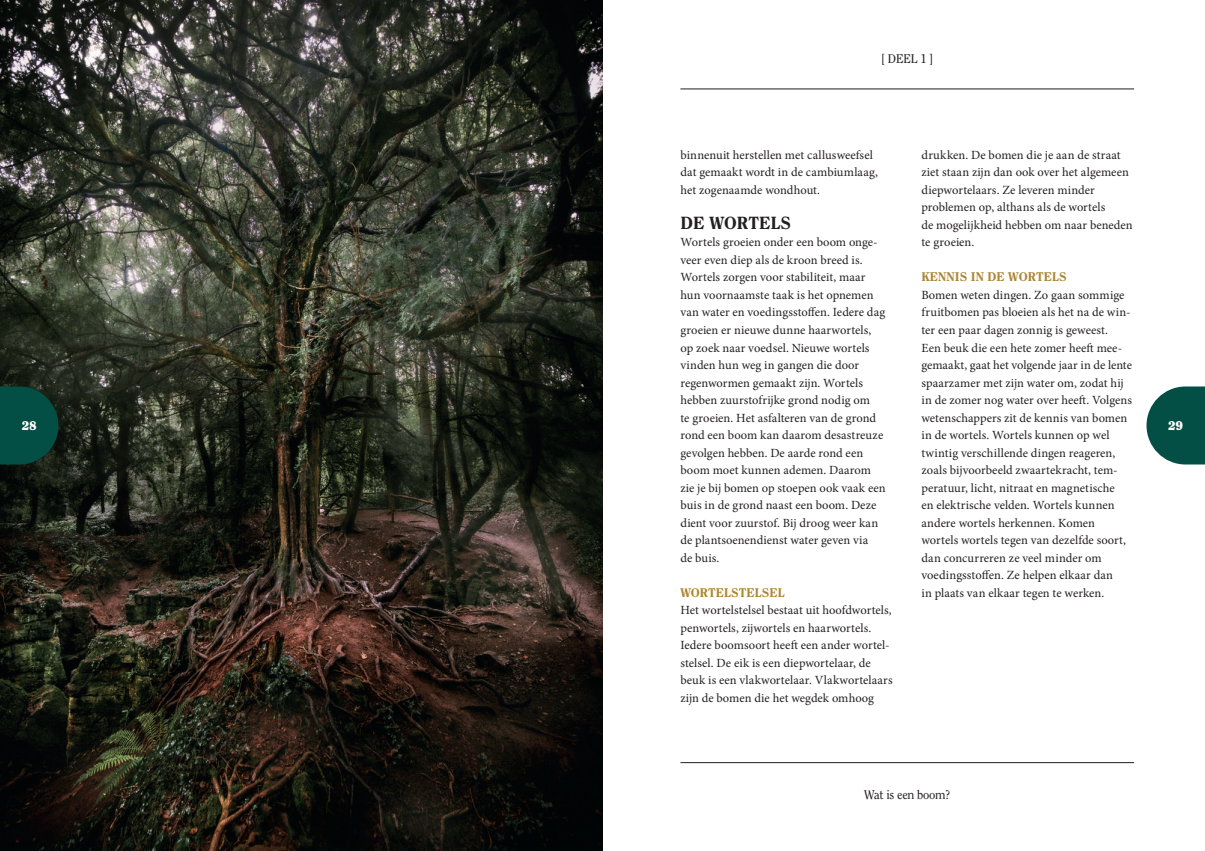
<style>
.page{position:relative;width:1205px;height:851px;background:#fff}
.page>*{position:absolute;margin:0;border:0;box-sizing:border-box;transform-origin:0 0}
.t1{font:800 17.5px "Clearface Std";color:#231f20}
.t2{font:12.5px/17.5px "Minion Pro";color:#231f20}
.t3{font:800 12.5px "Clearface Std";color:#ab8535}
.t4{font:12.5px "Clearface Std";letter-spacing:-.02em;color:#231f20}
.t5{font:900 12.5px "Clearface Std";color:#fff}
</style>
<div class="page">
<img style="left:0;top:0;width:602px;height:850px">
<svg style="left:0;top:386px;width:58px;height:78px;background:#06473e"></svg>
<svg style="left:1146px;top:386px;width:59px;height:78px;background:#296961"></svg>
<hr style="left:680px;top:89px;width:454px;height:1px;background:#231f20">
<hr style="left:680px;top:762px;width:454px;height:1px;background:#231f20">
<p class="t4" style="left:881px;top:51px;width:54px">[ DEEL 1 ]</p>
<p class="t2" style="left:680px;top:146px;width:199px">binnenuit herstellen met callusweefsel dat gemaakt wordt in de cambiumlaag, het zogenaamde wondhout.</p>
<h1 class="t1" style="left:680px;top:212px;width:112px">DE WORTELS</h1>
<p class="t2" style="left:680px;top:234px;width:207px">Wortels groeien onder een boom onge&shy;veer even diep als de kroon breed is.<br>Wortels zorgen voor stabiliteit, maar hun voornaamste taak is het opnemen van water en voedingsstoffen. Iedere dag groeien er nieuwe dunne haarwortels, op zoek naar voedsel. Nieuwe wortels vinden hun weg in gangen die door regenwormen gemaakt zijn. Wortels hebben zuurstofrijke grond nodig om<br>te groeien. Het asfalteren van de grond rond een boom kan daarom desastreuze gevolgen hebben. De aarde rond een boom moet kunnen ademen. Daarom zie je bij bomen op stoepen ook vaak een buis in de grond naast een boom. Deze dient voor zuurstof. Bij droog weer kan de plantsoenendienst water geven via<br>de buis.</p>
<p class="t3" style="left:680px;top:584px;width:106px">WORTELSTELSEL</p>
<p class="t2" style="left:680px;top:601px;width:214px">Het wortelstelsel bestaat uit hoofdwortels, penwortels, zijwortels en haarwortels.<br>Iedere boomsoort heeft een ander wortel&shy;stelsel. De eik is een diepwortelaar, de beuk is een vlakwortelaar. Vlakwortelaars zijn de bomen die het wegdek omhoog</p>
<p class="t2" style="left:921px;top:146px;width:213px">drukken. De bomen die je aan de straat ziet staan zijn dan ook over het algemeen diepwortelaars. Ze leveren minder problemen op, althans als de wortels<br>de mogelijkheid hebben om naar beneden te groeien.</p>
<p class="t3" style="left:921px;top:269px;width:147px">KENNIS IN DE WORTELS</p>
<p class="t2" style="left:921px;top:286px;width:212px">Bomen weten dingen. Zo gaan sommige fruitbomen pas bloeien als het na de win&shy;ter een paar dagen zonnig is geweest.<br>Een beuk die een hete zomer heeft mee&shy;gemaakt, gaat het volgende jaar in de lente spaarzamer met zijn water om, zodat hij in de zomer nog water over heeft. Volgens wetenschappers zit de kennis van bomen in de wortels. Wortels kunnen op wel twintig verschillende dingen reageren, zoals bijvoorbeeld zwaartekracht, tem&shy;peratuur, licht, nitraat en magnetische<br>en elektrische velden. Wortels kunnen andere wortels herkennen. Komen wortels wortels tegen van dezelfde soort, dan concurreren ze veel minder om voedingsstoffen. Ze helpen elkaar dan<br>in plaats van elkaar tegen te werken.</p>
<p class="t5" style="left:22px;top:418px;width:17px">28</p>
<p class="t5" style="left:1168px;top:418px;width:17px">29</p>
<p class="t4" style="left:864px;top:786px;width:87px">Wat is een boom?</p>
</div>
